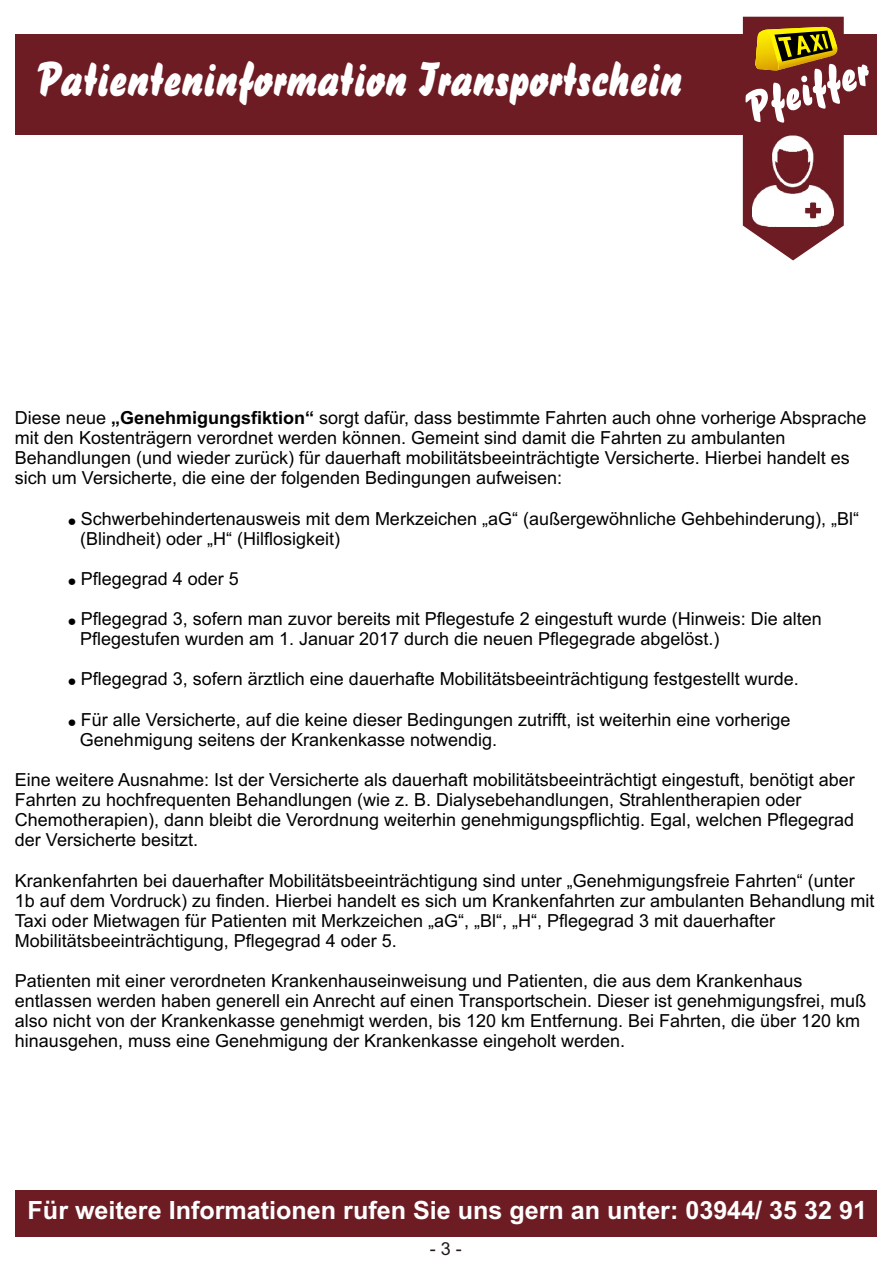
<style>
.page{position:relative;width:894px;height:1263px;background:#fff}
.page>*{position:absolute;margin:0;border:0;box-sizing:border-box;transform-origin:0 0}
.t1{font:700 48.15px "Brush Stroke 26";color:#fff}
.t2{font:700 44.25px "Brush Stroke 26";color:#fff}
.t3{font:700 25.2px "Arial";color:#fff}
.t4{font:18px/20.1px "Arial";color:#000}
.t5{font:18px "Arial";color:#1f1a17}
.s1{font-weight:700}
</style>
<div class="page">
<div style="left:15px;top:34px;width:861px;height:101px;background:#6e1c24"></div>
<svg style="left:743px;top:17px;width:101px;height:243px"></svg>
<div style="left:15px;top:1190px;width:861px;height:46px;background:#6e1c24"></div>
<img style="left:752px;top:136px;width:81px;height:90px">
<h1 class="t1" style="left:36px;top:49px;width:648px">Patienteninformation Transportschein</h1>
<h2 class="t2" style="left:738px;top:84px;width:129px;rotate:-19deg">Pfeiffer</h2>
<p class="t4" style="left:15px;top:409px;width:853px">Diese neue <span class="s1">„Genehmigungsfiktion“</span> sorgt dafür, dass bestimmte Fahrten auch ohne vorherige Absprache mit den Kostenträgern verordnet werden können. Gemeint sind damit die Fahrten zu ambulanten Behandlungen (und wieder zurück) für dauerhaft mobilitätsbeeinträchtigte Versicherte. Hierbei handelt es sich um Versicherte, die eine der folgenden Bedingungen aufweisen:</p>
<p class="t4" style="left:80px;top:510px;width:781px">Schwerbehindertenausweis mit dem Merkzeichen „aG“ (außergewöhnliche Gehbehinderung), „Bl“ (Blindheit) oder „H“ (Hilflosigkeit)</p>
<p class="t4" style="left:81px;top:570px;width:160px">Pflegegrad 4 oder 5</p>
<p class="t4" style="left:80px;top:610px;width:743px">Pflegegrad 3, sofern man zuvor bereits mit Pflegestufe 2 eingestuft wurde (Hinweis: Die alten<br>Pflegestufen wurden am 1. Januar 2017 durch die neuen Pflegegrade abgelöst.)</p>
<p class="t4" style="left:81px;top:671px;width:719px">Pflegegrad 3, sofern ärztlich eine dauerhafte Mobilitätsbeeinträchtigung festgestellt wurde.</p>
<p class="t4" style="left:80px;top:711px;width:712px">Für alle Versicherte, auf die keine dieser Bedingungen zutrifft, ist weiterhin eine vorherige<br>Genehmigung seitens der Krankenkasse notwendig.</p>
<p class="t4" style="left:15px;top:771px;width:841px">Eine weitere Ausnahme: Ist der Versicherte als dauerhaft mobilitätsbeeinträchtigt eingestuft, benötigt aber Fahrten zu hochfrequenten Behandlungen (wie z. B. Dialysebehandlungen, Strahlentherapien oder Chemotherapien), dann bleibt die Verordnung weiterhin genehmigungspflichtig. Egal, welchen Pflegegrad der Versicherte besitzt.</p>
<p class="t4" style="left:15px;top:872px;width:861px">Krankenfahrten bei dauerhafter Mobilitätsbeeinträchtigung sind unter „Genehmigungsfreie Fahrten“ (unter 1b auf dem Vordruck) zu finden. Hierbei handelt es sich um Krankenfahrten zur ambulanten Behandlung mit Taxi oder Mietwagen für Patienten mit Merkzeichen „aG“, „Bl“, „H“, Pflegegrad 3 mit dauerhafter Mobilitätsbeeinträchtigung, Pflegegrad 4 oder 5.</p>
<p class="t4" style="left:15px;top:972px;width:853px">Patienten mit einer verordneten Krankenhauseinweisung und Patienten, die aus dem Krankenhaus entlassen werden haben generell ein Anrecht auf einen Transportschein. Dieser ist genehmigungsfrei, muß also nicht von der Krankenkasse genehmigt werden, bis 120 km Entfernung. Bei Fahrten, die über 120 km hinausgehen, muss eine Genehmigung der Krankenkasse eingeholt werden.</p>
<h3 class="t3" style="left:28px;top:1200px;width:841px">Für weitere Informationen rufen Sie uns gern an unter: 03944/ 35 32 91</h3>
<p class="t5" style="left:430px;top:1242px;width:33px">- 3 -</p>
</div>
